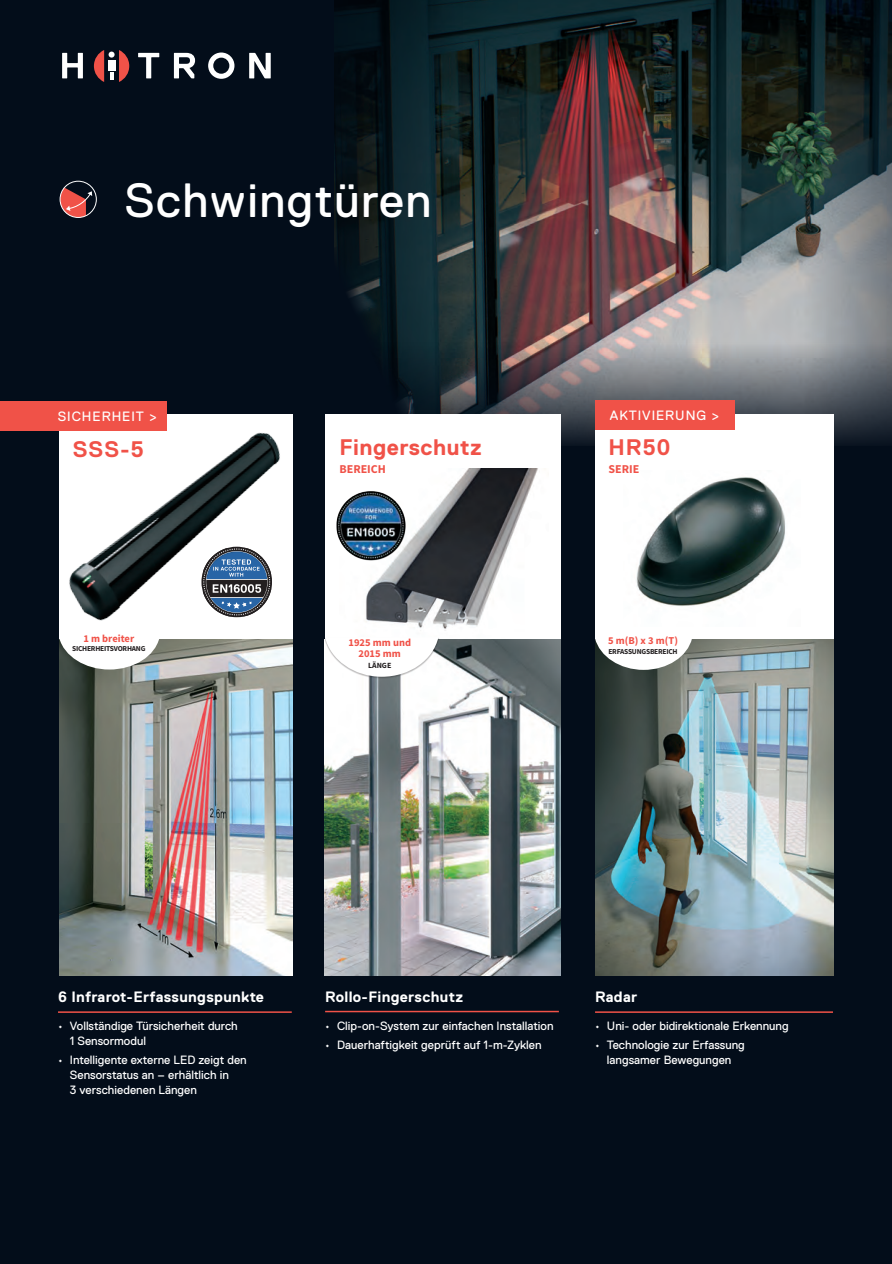
<style>
.page{position:relative;width:892px;height:1264px;background:#fff}
.page>*{position:absolute;margin:0;border:0;box-sizing:border-box;transform-origin:0 0}
.t1{font:48px "Replica LL";letter-spacing:.03em;color:#fff}
.t2{font:700 22.5px "Replica LL";letter-spacing:.02em;color:#f05248}
.t3{font:700 15px "Replica LL";letter-spacing:.02em;color:#fff}
.t4{font:13.5px "Replica LL";letter-spacing:.07em;color:#fff}
.t5{font:12px/15px "Replica LL";color:#fff}
.t6{font:700 12px "Source Sans Pro";color:#f05248}
.t7{font:700 10.5px/10.5px "Source Sans Pro";color:#f05248;text-align:center}
.t8{font:700 7.95px "Source Sans Pro";color:#231f20}
.t9{font:700 7.5px "Source Sans Pro";letter-spacing:-.03em;color:#231f20}
</style>
<div class="page">
<div style="left:0;top:0;width:891px;height:1264px;background:#030d1a"></div>
<img style="left:462px;top:0;width:429px;height:342px">
<hr style="left:891px;top:0;width:1px;height:315px;background:#030d1a">
<svg style="left:411px;top:342px;width:480px;height:105px"></svg>
<svg style="left:0;top:0;width:462px;height:409px"></svg>
<svg style="left:60px;top:181px;width:37px;height:37px"></svg>
<svg style="left:62px;top:53px;width:21px;height:25px"></svg>
<svg style="left:138px;top:53px;width:21px;height:25px"></svg>
<svg style="left:174px;top:53px;width:21px;height:25px"></svg>
<svg style="left:249px;top:53px;width:22px;height:25px"></svg>
<svg style="left:208px;top:53px;width:26px;height:26px"></svg>
<svg style="left:94px;top:50px;width:35px;height:32px"></svg>
<img style="left:59px;top:639px;width:233px;height:336px">
<hr style="left:58px;top:1011px;width:234px;height:2px;background:#f05248">
<hr style="left:325px;top:1011px;width:234px;height:1px;background:#f05248">
<hr style="left:595px;top:1011px;width:238px;height:2px;background:#f05248">
<svg style="left:59px;top:638px;width:100px;height:31px"></svg>
<img style="left:595px;top:639px;width:238px;height:336px">
<div style="left:595px;top:414px;width:238px;height:225px;background:#fff"></div>
<img style="left:636px;top:477px;width:150px;height:129px">
<svg style="left:595px;top:639px;width:97px;height:31px"></svg>
<div style="left:595px;top:400px;width:139px;height:30px;background:#f05248"></div>
<img style="left:59px;top:405px;width:270px;height:231px">
<div style="left:325px;top:414px;width:235px;height:238px;background:#fff"></div>
<img style="left:365px;top:469px;width:173px;height:162px">
<img style="left:325px;top:639px;width:235px;height:337px">
<div style="left:324px;top:638px;width:115px;height:41px;background:#231f20;opacity:.3"></div>
<svg style="left:325px;top:638px;width:113px;height:39px"></svg>
<div style="left:0;top:402px;width:167px;height:29px;background:#f05248"></div>
<img style="left:336px;top:490px;width:71px;height:71px">
<hr style="left:891px;top:288px;width:1px;height:30px;background:#f05248">
<hr style="left:891px;top:747px;width:1px;height:30px;background:#f05248">
<h1 class="t1" style="left:124px;top:174px;width:308px">Schwingtüren</h1>
<p class="t4" style="left:58px;top:409px;width:101px">SICHERHEIT &gt;</p>
<p class="t4" style="left:610px;top:408px;width:111px">AKTIVIERUNG &gt;</p>
<h2 class="t2" style="left:73px;top:436px;width:73px">SSS-5</h2>
<h2 class="t2" style="left:339px;top:435px;width:144px">Fingerschutz</h2>
<h2 class="t2" style="left:608px;top:435px;width:63px">HR50</h2>
<p class="t7" style="left:83px;top:634px;width:52px">1 m breiter</p>
<p class="t9" style="left:72px;top:644px;width:75px">SICHERHEITSVORHANG</p>
<p class="t6" style="left:339px;top:461px;width:48px">BEREICH</p>
<p class="t6" style="left:608px;top:461px;width:32px">SERIE</p>
<p class="t7" style="left:348px;top:638px;width:64px">1925 mm und<br>2015 mm</p>
<p class="t8" style="left:368px;top:660px;width:25px">LÄNGE</p>
<p class="t7" style="left:608px;top:635px;width:71px">5 m(B) x 3 m(T)</p>
<p class="t9" style="left:608px;top:647px;width:71px">ERFASSUNGSBEREICH</p>
<p class="t3" style="left:58px;top:989px;width:207px">6 Infrarot-Erfassungspunkte</p>
<p class="t5" style="left:70px;top:1018px;width:169px;text-indent:-12px">• Vollständige Türsicherheit durch<br>1 Sensormodul</p>
<p class="t5" style="left:70px;top:1053px;width:178px;text-indent:-12px">• Intelligente externe LED zeigt den<br>Sensorstatus an – erhältlich in<br>3 verschiedenen Längen</p>
<p class="t3" style="left:325px;top:988px;width:140px">Rollo-Fingerschutz</p>
<p class="t5" style="left:325px;top:1018px;width:230px">• Clip-on-System zur einfachen Installation</p>
<p class="t5" style="left:325px;top:1037px;width:218px">• Dauerhaftigkeit geprüft auf 1-m-Zyklen</p>
<p class="t3" style="left:595px;top:989px;width:44px">Radar</p>
<p class="t5" style="left:595px;top:1018px;width:195px">• Uni- oder bidirektionale Erkennung</p>
<p class="t5" style="left:595px;top:1038px;width:151px;text-align:center">• Technologie zur Erfassung langsamer Bewegungen</p>
</div>
